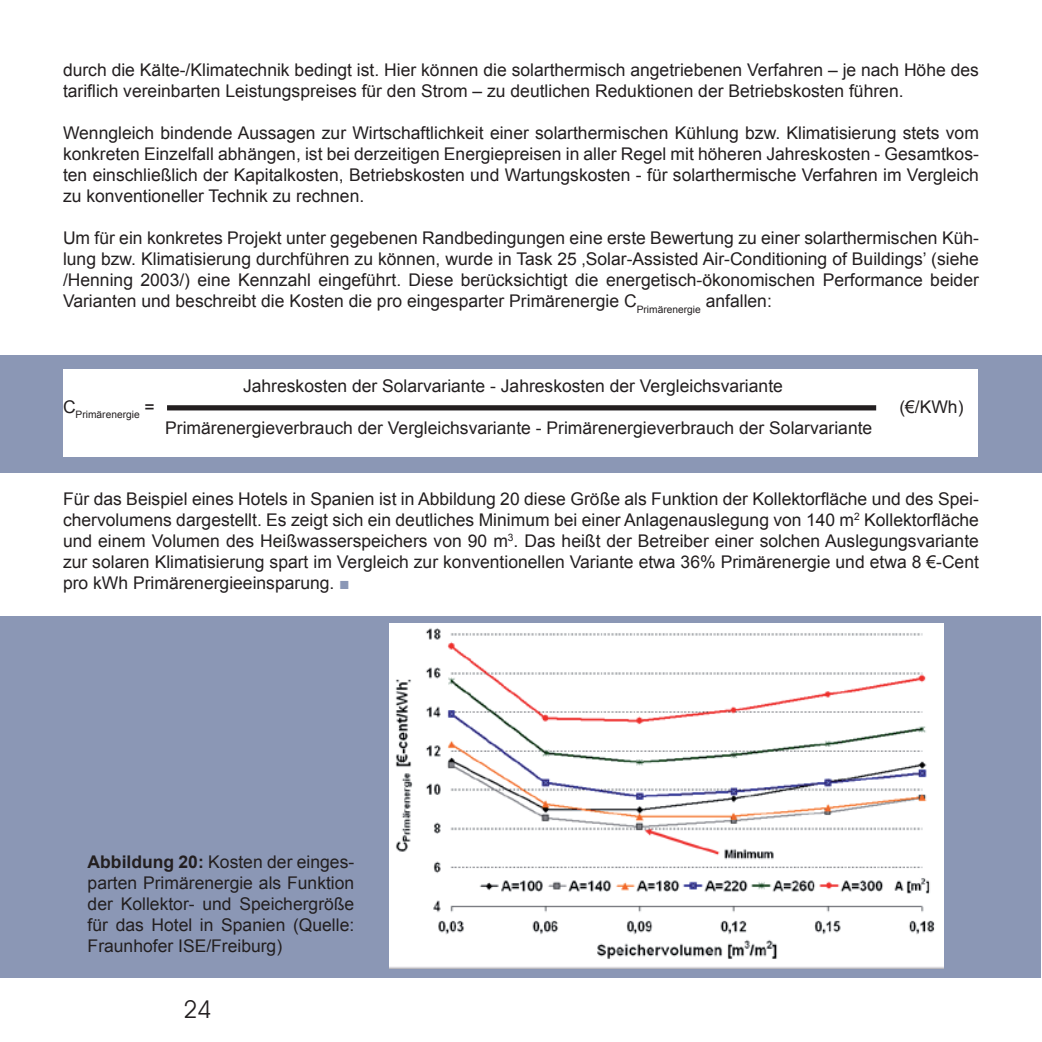
<style>
.page{position:relative;width:1042px;height:1042px;background:#fff}
.page>*{position:absolute;margin:0;border:0;box-sizing:border-box;transform-origin:0 0}
.t1{font:24.5px "Avant Garde IT Cby BT";color:#231f20}
.t2{font:17.5px/21px "Arial";color:#231f20;text-align:justify}
.t3{font:10.15px "Arial";color:#231f20}
.s1{color:#8a97b6}
.s2{font-weight:700}
</style>
<div class="page">
<div style="left:0;top:356px;width:1042px;height:117px;background:#8b97b5"></div>
<div style="left:0;top:616px;width:1041px;height:362px;background:#8b97b5"></div>
<div style="left:63px;top:369px;width:914px;height:87px;background:#fff"></div>
<div style="left:167px;top:405px;width:709px;height:5px;background:#231f20"></div>
<img style="left:389px;top:624px;width:555px;height:344px">
<p class="t2" style="left:63px;top:59px;width:917px">durch die Kälte-/Klimatechnik bedingt ist. Hier können die solarthermisch angetriebenen Verfahren – je nach Höhe des tariflich vereinbarten Leistungspreises für den Strom – zu deutlichen Reduktionen der Betriebskosten führen.</p>
<p class="t2" style="left:63px;top:122px;width:917px">Wenngleich bindende Aussagen zur Wirtschaftlichkeit einer solarthermischen Kühlung bzw. Klimatisierung stets vom konkreten Einzelfall abhängen, ist bei derzeitigen Energiepreisen in aller Regel mit höheren Jahreskosten - Gesamtkos&shy;ten einschließlich der Kapitalkosten, Betriebskosten und Wartungskosten - für solarthermische Verfahren im Vergleich zu konventioneller Technik zu rechnen.</p>
<p class="t2" style="left:63px;top:227px;width:917px">Um für ein konkretes Projekt unter gegebenen Randbedingungen eine erste Bewertung zu einer solarthermischen Küh&shy;lung bzw. Klimatisierung durchführen zu können, wurde in Task 25 ‚Solar-Assisted Air-Conditioning of Buildings’ (siehe /Henning 2003/) eine Kennzahl eingeführt. Diese berücksichtigt die energetisch-ökonomischen Performance beider Varianten und beschreibt die Kosten die pro eingesparter Primärenergie C<sub>Primärenergie</sub> anfallen:</p>
<p class="t2" style="left:243px;top:375px;width:541px">Jahreskosten der Solarvariante - Jahreskosten der Vergleichsvariante</p>
<p class="t3" style="left:63px;top:408px;width:93px"><sup>C</sup>Primärenergie <sup>=</sup></p>
<p class="t2" style="left:899px;top:396px;width:66px">(€/KWh)</p>
<p class="t2" style="left:165px;top:417px;width:708px">Primärenergieverbrauch der Vergleichsvariante - Primärenergieverbrauch der Solarvariante</p>
<p class="t2" style="left:63px;top:489px;width:917px">Für das Beispiel eines Hotels in Spanien ist in Abbildung 20 diese Größe als Funktion der Kollektorfläche und des Spei&shy;chervolumens dargestellt. Es zeigt sich ein deutliches Minimum bei einer Anlagenauslegung von 140 m<sup>2</sup> Kollektorfläche und einem Volumen des Heißwasserspeichers von 90 m<sup>3</sup>. Das heißt der Betreiber einer solchen Auslegungsvariante zur solaren Klimatisierung spart im Vergleich zur konventionellen Variante etwa 36% Primärenergie und etwa 8 €-Cent pro kWh Primärenergieeinsparung. <span class="s1">■</span></p>
<p class="t2" style="left:88px;top:851px;width:268px"><span class="s2">Abbildung 20:</span> Kosten der einges&shy;parten Primärenergie als Funktion der Kollektor- und Speichergröße für das Hotel in Spanien (Quelle:<br>Fraunhofer ISE/Freiburg)</p>
<h1 class="t1" style="left:184px;top:995px;width:29px">24</h1>
</div>
